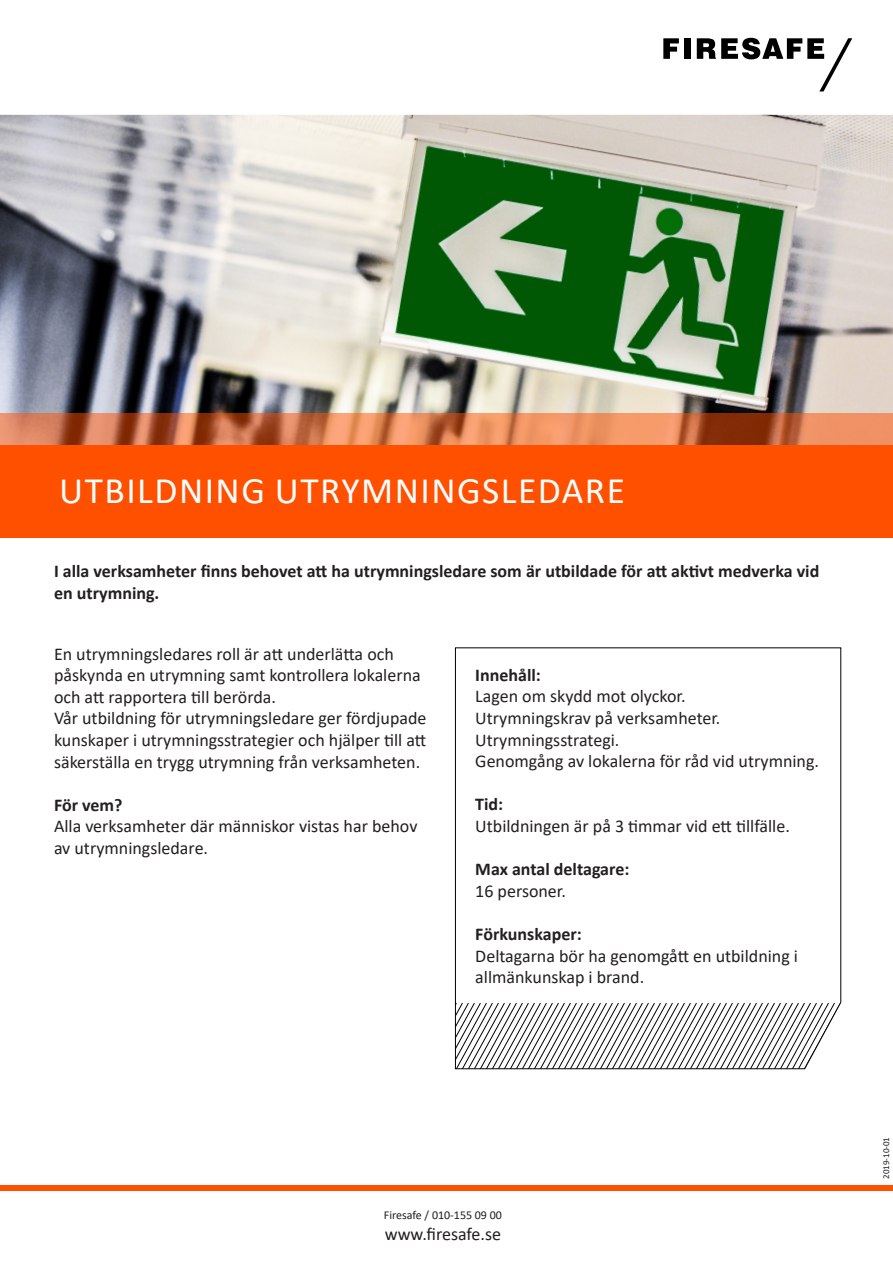
<style>
.page{position:relative;width:893px;height:1263px;background:#fff}
.page>*{position:absolute;margin:0;border:0;box-sizing:border-box;transform-origin:0 0}
.t1{font:37.5px "Calibri";letter-spacing:.04em;color:#fff}
.t2{font:18px/21.6px "Calibri";color:#231f20}
.t3{font:700 18px/21.6px "Calibri";color:#231f20}
.t4{font:12px "Calibri";color:#231f20}
.t5{font:9px "Calibri";color:#231f20}
</style>
<div class="page">
<svg style="left:455px;top:647px;width:387px;height:423px"></svg>
<svg style="left:663px;top:38px;width:16px;height:21px"></svg>
<div style="left:684px;top:38px;width:6px;height:21px;background:#000"></div>
<svg style="left:697px;top:38px;width:155px;height:53px"></svg>
<div style="left:0;top:1185px;width:893px;height:6px;background:#ff5000"></div>
<img style="left:0;top:115px;width:893px;height:298px">
<svg style="left:0;top:413px;width:893px;height:32px;background:#cf764d"></svg>
<div style="left:0;top:445px;width:893px;height:92px;background:#ff5000"></div>
<p class="t1" style="left:59px;top:465px;width:567px">UTBILDNING UTRYMNINGSLEDARE</p>
<p class="t3" style="left:54px;top:560px;width:767px">I alla verksamheter finns behovet att ha utrymningsledare som är utbildade för att aktivt medverka vid en utrymning.</p>
<p class="t2" style="left:54px;top:642px;width:368px">En utrymningsledares roll är att underlätta och påskynda en utrymning samt kontrollera lokalerna och att rapportera till berörda.</p>
<p class="t2" style="left:54px;top:707px;width:374px;text-align:justify">Vår utbildning för utrymningsledare ger fördjupade kunskaper i utrymningsstrategier och hjälper till att säkerställa en trygg utrymning från verksamheten.</p>
<p class="t3" style="left:54px;top:794px;width:70px">För vem?</p>
<p class="t2" style="left:54px;top:815px;width:365px">Alla verksamheter där människor vistas har behov av utrymningsledare.</p>
<p class="t3" style="left:475px;top:664px;width:67px">Innehåll:</p>
<p class="t2" style="left:475px;top:685px;width:212px">Lagen om skydd mot olyckor.</p>
<p class="t2" style="left:475px;top:707px;width:247px">Utrymningskrav på verksamheter.</p>
<p class="t2" style="left:475px;top:728px;width:146px">Utrymningsstrategi.</p>
<p class="t2" style="left:475px;top:750px;width:345px">Genomgång av lokalerna för råd vid utrymning.</p>
<p class="t3" style="left:475px;top:793px;width:29px">Tid:</p>
<p class="t2" style="left:475px;top:815px;width:316px">Utbildningen är på 3 timmar vid ett tillfälle.</p>
<p class="t3" style="left:475px;top:858px;width:156px">Max antal deltagare:</p>
<p class="t2" style="left:475px;top:879px;width:92px">16 personer.</p>
<p class="t3" style="left:475px;top:923px;width:108px">Förkunskaper:</p>
<p class="t2" style="left:475px;top:944px;width:324px">Deltagarna bör ha genomgått en utbildning i allmänkunskap i brand.</p>
<p class="t4" style="left:384px;top:1206px;width:119px">Firesafe / 010-155 09 00</p>
<p class="t2" style="left:385px;top:1223px;width:118px">www.firesafe.se</p>
<p class="t5" style="left:880px;top:1179px;width:44px;rotate:-90deg">2019-10-01</p>
</div>
